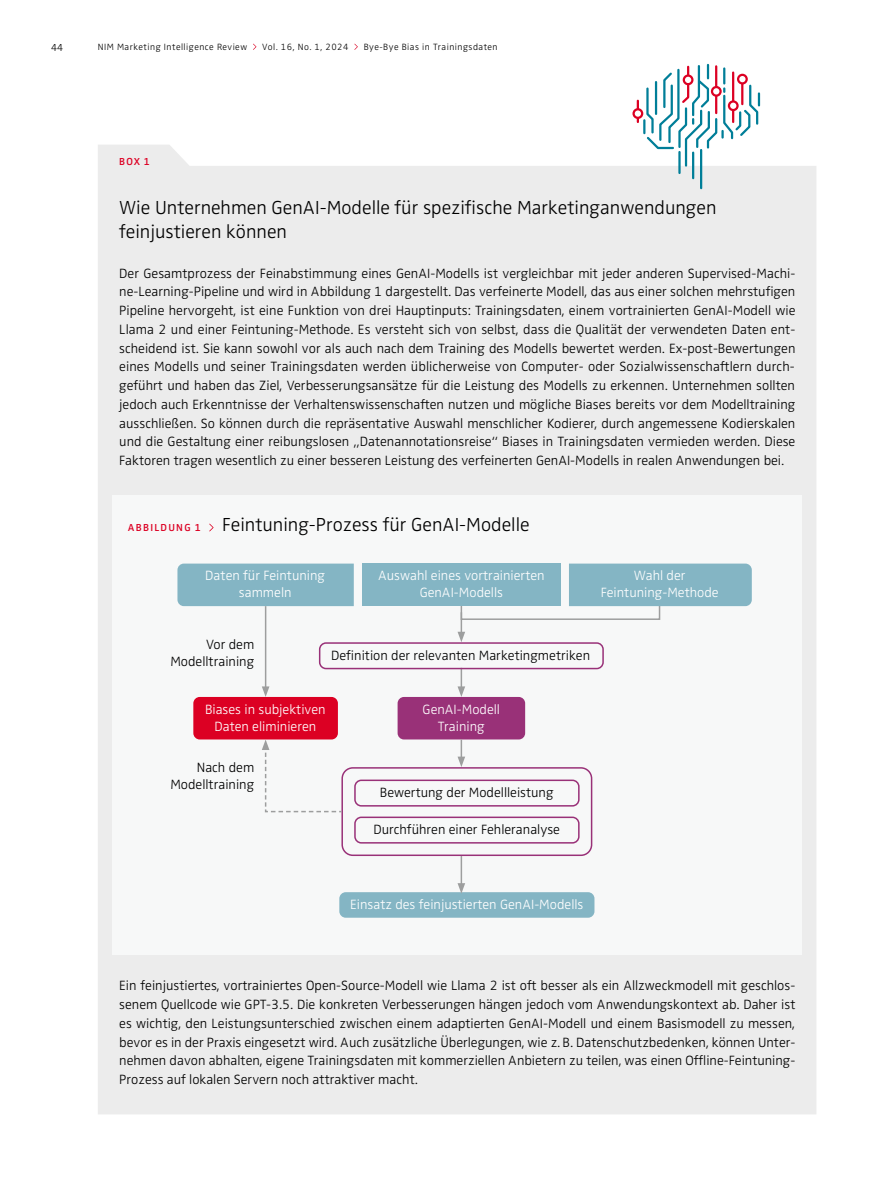
<style>
.page{position:relative;width:893px;height:1191px;background:#fff}
.page>*{position:absolute;margin:0;border:0;box-sizing:border-box;transform-origin:0 0}
.t1{font:300 19.5px/24px "Zwo OT";color:#000}
.t2{font:300 13.8px/18.8px "Zwo OT";color:#000;text-align:justify}
.t3{font:300 13.8px/17.2px "Zwo OT";color:#fff;text-align:center}
.t4{font:600 10.5px "Zwo OT";color:#dc0023}
.t5{font:300 10.5px "Zwo OT";color:#000}
.t6{font:300 9.3px "Zwo OT";letter-spacing:.05em;color:#000}
.s1{font-weight:600;font-size:10.5px;color:#dc0023}
</style>
<div class="page">
<div style="left:98px;top:145px;width:718px;height:969px;background:#ececec"></div>
<hr style="left:637px;top:101px;width:2px;height:21px;background:#dc0023">
<svg style="left:643px;top:63px;width:118px;height:127px"></svg>
<div style="left:684px;top:76px;width:8px;height:8px;background:#fff;border-radius:50%"></div>
<div style="left:683px;top:74px;width:10px;height:11px;border:2px solid #dc0023;border-radius:50%"></div>
<div style="left:712px;top:87px;width:9px;height:9px;background:#fff;border-radius:50%"></div>
<div style="left:711px;top:86px;width:11px;height:11px;border:2px solid #dc0023;border-radius:50%"></div>
<div style="left:738px;top:75px;width:9px;height:8px;background:#fff;border-radius:50%"></div>
<div style="left:737px;top:74px;width:11px;height:11px;border:2px solid #dc0023;border-radius:50%"></div>
<div style="left:634px;top:109px;width:8px;height:9px;background:#fff;border-radius:50%"></div>
<div style="left:632px;top:108px;width:11px;height:11px;border:2px solid #dc0023;border-radius:50%"></div>
<div style="left:729px;top:101px;width:8px;height:9px;background:#fff;border-radius:50%"></div>
<div style="left:728px;top:100px;width:11px;height:11px;border:2px solid #dc0023;border-radius:50%"></div>
<div style="left:112px;top:495px;width:690px;height:459px;background:#f7f8f8"></div>
<svg style="left:209px;top:523px;width:5px;height:8px"></svg>
<div style="left:398px;top:697px;width:127px;height:42px;background:#993178;border-radius:6px"></div>
<div style="left:339px;top:892px;width:255px;height:25px;background:#84b5c4;border-radius:6px"></div>
<div style="left:177px;top:563px;width:177px;height:43px;background:#84b5c4"></div>
<div style="left:193px;top:697px;width:145px;height:42px;background:#dc0023;border-radius:6px"></div>
<div style="left:461px;top:595px;width:199px;height:25px;border:2px solid #9d9e9e"></div>
<div style="left:362px;top:563px;width:198px;height:43px;background:#84b5c4"></div>
<div style="left:569px;top:563px;width:183px;height:43px;background:#84b5c4"></div>
<svg style="left:458px;top:612px;width:7px;height:30px"></svg>
<svg style="left:458px;top:669px;width:7px;height:28px"></svg>
<hr style="left:265px;top:606px;width:1px;height:83px;background:#9d9e9e">
<svg style="left:262px;top:686px;width:7px;height:11px"></svg>
<svg style="left:458px;top:739px;width:7px;height:28px"></svg>
<svg style="left:458px;top:856px;width:7px;height:37px"></svg>
<div style="left:319px;top:642px;width:285px;height:27px;border:2px solid #993178;border-radius:6px"></div>
<div style="left:354px;top:779px;width:226px;height:27px;border:2px solid #993178;border-radius:6px"></div>
<div style="left:354px;top:816px;width:226px;height:27px;border:2px solid #993178;border-radius:6px"></div>
<div style="left:341px;top:767px;width:251px;height:89px;border:2px solid #993178;border-radius:11px"></div>
<svg style="left:262px;top:739px;width:81px;height:74px"></svg>
<svg style="left:253px;top:44px;width:3px;height:6px"></svg>
<svg style="left:354px;top:44px;width:4px;height:6px"></svg>
<p class="t5" style="left:51px;top:41px;width:14px">44</p>
<p class="t6" style="left:98px;top:41px;width:151px">NIM Marketing Intelligence Review</p>
<p class="t6" style="left:262px;top:41px;width:88px">Vol. 16, No. 1, 2024</p>
<p class="t6" style="left:364px;top:41px;width:135px">Bye-Bye Bias in Trainingsdaten</p>
<p class="t4" style="left:119px;top:156px;width:32px">BOX 1</p>
<h1 class="t1" style="left:119px;top:196px;width:599px">Wie Unternehmen GenAI-Modelle für spezifische Marketinganwendungen feinjustieren können</h1>
<p class="t2" style="left:119px;top:264px;width:678px">Der Gesamtprozess der Feinabstimmung eines GenAI-Modells ist vergleichbar mit jeder anderen Supervised-Machi&shy;ne-Learning-Pipeline und wird in Abbildung 1 dargestellt. Das verfeinerte Modell, das aus einer solchen mehrstufigen Pipeline hervorgeht, ist eine Funktion von drei Hauptinputs: Trainingsdaten, einem vortrainierten GenAI-Modell wie Llama 2 und einer Feintuning-Methode. Es versteht sich von selbst, dass die Qualität der verwendeten Daten ent&shy;scheidend ist. Sie kann sowohl vor als auch nach dem Training des Modells bewertet werden. Ex-post-Bewertungen eines Modells und seiner Trainingsdaten werden üblicherweise von Computer- oder Sozialwissenschaftlern durch&shy;geführt und haben das Ziel, Verbesserungsansätze für die Leistung des Modells zu erkennen. Unternehmen sollten jedoch auch Erkenntnisse der Verhaltenswissenschaften nutzen und mögliche Biases bereits vor dem Modelltraining ausschließen. So können durch die repräsentative Auswahl menschlicher Kodierer, durch angemessene Kodierskalen und die Gestaltung einer reibungslosen „Datenannotationsreise“ Biases in Trainingsdaten vermieden werden. Diese Faktoren tragen wesentlich zu einer besseren Leistung des verfeinerten GenAI-Modells in realen Anwendungen bei.</p>
<h1 class="t1" style="left:128px;top:513px;width:403px"><span class="s1">ABBILDUNG 1</span> Feintuning-Prozess für GenAI-Modelle</h1>
<p class="t3" style="left:205px;top:567px;width:121px">Daten für Feintuning sammeln</p>
<p class="t3" style="left:378px;top:567px;width:168px">Auswahl eines vortrainierten<br>GenAI-Modells</p>
<p class="t3" style="left:601px;top:567px;width:119px">Wahl der<br>Feintuning-Methode</p>
<p class="t2" style="left:170px;top:636px;width:85px;line-height:17.2px;text-align:right">Vor dem<br>Modelltraining</p>
<p class="t2" style="left:331px;top:646px;width:260px">Definition der relevanten Marketingmetriken</p>
<p class="t3" style="left:205px;top:700px;width:122px">Biases in subjektiven<br>Daten eliminieren</p>
<p class="t2" style="left:170px;top:759px;width:85px;line-height:17.2px;text-align:right">Nach dem<br>Modelltraining</p>
<p class="t3" style="left:423px;top:700px;width:79px">GenAI-Modell<br>Training</p>
<p class="t2" style="left:380px;top:783px;width:175px">Bewertung der Modellleistung</p>
<p class="t2" style="left:373px;top:820px;width:188px">Durchführen einer Fehleranalyse</p>
<p class="t3" style="left:350px;top:896px;width:235px">Einsatz des feinjustierten GenAI-Modells</p>
<p class="t2" style="left:119px;top:976px;width:678px">Ein feinjustiertes, vortrainiertes Open-Source-Modell wie Llama 2 ist oft besser als ein Allzweckmodell mit geschlos&shy;senem Quellcode wie GPT-3.5. Die konkreten Verbesserungen hängen jedoch vom Anwendungskontext ab. Daher ist es wichtig, den Leistungsunterschied zwischen einem adaptierten GenAI-Modell und einem Basismodell zu messen, bevor es in der Praxis eingesetzt wird. Auch zusätzliche Überlegungen, wie z. B. Datenschutzbedenken, können Unter&shy;nehmen davon abhalten, eigene Trainingsdaten mit kommerziellen Anbietern zu teilen, was einen Offline-Feintuning-Prozess auf lokalen Servern noch attraktiver macht.</p>
</div>
